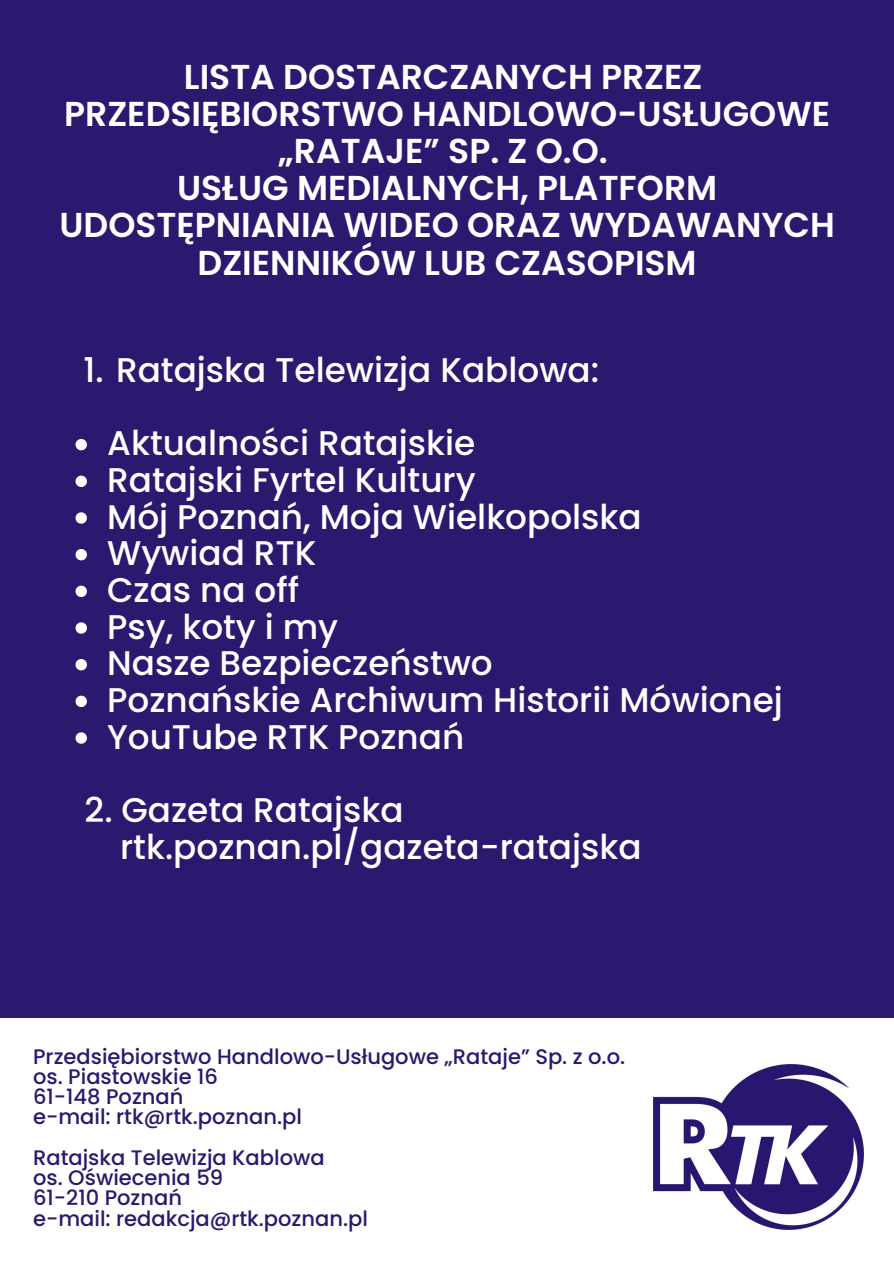
<style>
.page{position:relative;width:894px;height:1264px;background:#fff}
.page>*{position:absolute;margin:0;border:0;box-sizing:border-box;transform-origin:0 0}
.t1{font:600 34.5px/37.2px "Poppins";color:#fff;text-align:center}
.t2{font:500 34.2px/36.6px "Poppins";color:#fff}
.t3{font:500 21px/20.2px "Poppins";color:#2b186f}
</style>
<div class="page">
<img style="left:653px;top:1064px;width:210px;height:165px">
<div style="left:0;top:0;width:893px;height:1017px;background:#2b186f"></div>
<svg style="left:75px;top:439px;width:12px;height:11px"></svg>
<svg style="left:75px;top:475px;width:12px;height:12px"></svg>
<svg style="left:75px;top:512px;width:12px;height:11px"></svg>
<svg style="left:75px;top:549px;width:12px;height:11px"></svg>
<svg style="left:75px;top:585px;width:12px;height:12px"></svg>
<svg style="left:75px;top:622px;width:12px;height:11px"></svg>
<svg style="left:75px;top:659px;width:12px;height:11px"></svg>
<svg style="left:75px;top:695px;width:12px;height:12px"></svg>
<svg style="left:75px;top:732px;width:12px;height:11px"></svg>
<p class="t1" style="left:60px;top:58px;width:776px">LISTA DOSTARCZANYCH PRZEZ<br>PRZEDSIĘBIORSTWO HANDLOWO-USŁUGOWE „RATAJE” SP. Z O.O.<br>USŁUG MEDIALNYCH, PLATFORM<br>UDOSTĘPNIANIA WIDEO ORAZ WYDAWANYCH<br>DZIENNIKÓW LUB CZASOPISM</p>
<p class="t2" style="left:107px;top:333px;width:493px;line-height:73.3px;text-indent:-24px">1. Ratajska Telewizja Kablowa:<br>Aktualności Ratajskie</p>
<p class="t2" style="left:107px;top:462px;width:677px">Ratajski Fyrtel Kultury<br>Mój Poznań, Moja Wielkopolska<br>Wywiad RTK<br>Czas na off<br>Psy, koty i my<br>Nasze Bezpieczeństwo<br>Poznańskie Archiwum Historii Mówionej<br>YouTube RTK Poznań</p>
<p class="t2" style="left:120px;top:791px;width:523px;text-indent:-36px">2. Gazeta Ratajska rtk.poznan.pl/gazeta-ratajska</p>
<p class="t3" style="left:33px;top:1046px;width:593px">Przedsiębiorstwo Handlowo-Usługowe „Rataje” Sp. z o.o. os. Piastowskie 16<br>61-148 Poznań<br>e-mail: rtk@rtk.poznan.pl</p>
<p class="t3" style="left:33px;top:1147px;width:336px">Ratajska Telewizja Kablowa<br>os. Oświecenia 59<br>61-210 Poznań<br>e-mail: redakcja@rtk.poznan.pl</p>
</div>
